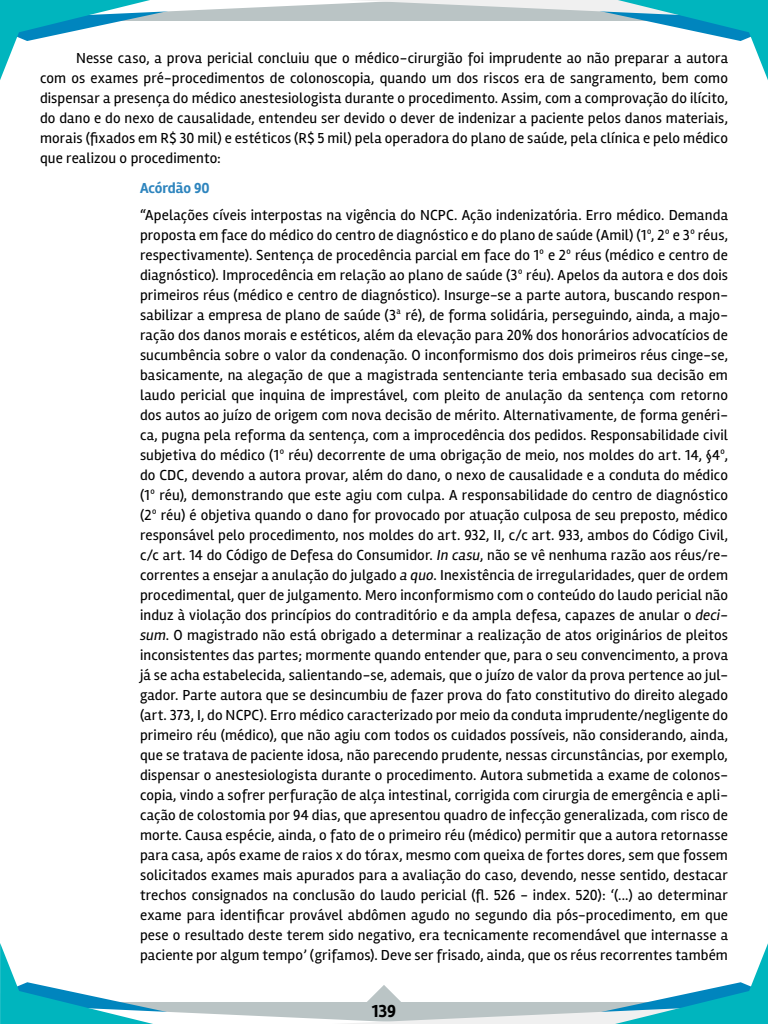
<style>
.page{position:relative;width:768px;height:1024px;background:#fff}
.page>*{position:absolute;margin:0;border:0;box-sizing:border-box;transform-origin:0 0}
.t1{font:700 18px "Rambla";color:#000}
.t2{font:15px/20px "Rambla";letter-spacing:.01em;color:#000;text-align:justify}
.t3{font:700 15px "Rambla";color:#2e85be}
.s1{font-style:italic}
</style>
<div class="page">
<svg style="left:0;top:943px;width:768px;height:81px"></svg>
<svg style="left:0;top:0;width:768px;height:80px"></svg>
<p class="t2" style="left:40px;top:48px;width:690px;text-indent:36px">Nesse caso, a prova pericial concluiu que o médico-cirurgião foi imprudente ao não preparar a autora com os exames pré-procedimentos de colonoscopia, quando um dos riscos era de sangramento, bem como dispensar a presença do médico anestesiologista durante o procedimento. Assim, com a comprovação do ilícito, do dano e do nexo de causalidade, entendeu ser devido o dever de indenizar a paciente pelos danos materiais, morais (fixados em R$ 30 mil) e estéticos (R$ 5 mil) pela operadora do plano de saúde, pela clínica e pelo médico que realizou o procedimento:</p>
<p class="t3" style="left:140px;top:179px;width:71px">Acórdão 90</p>
<p class="t2" style="left:140px;top:205px;width:590px">“Apelações cíveis interpostas na vigência do NCPC. Ação indenizatória. Erro médico. Demanda proposta em face do médico do centro de diagnóstico e do plano de saúde (Amil) (1º, 2º e 3º réus, respectivamente). Sentença de procedência parcial em face do 1º e 2º réus (médico e centro de diagnóstico). Improcedência em relação ao plano de saúde (3º réu). Apelos da autora e dos dois primeiros réus (médico e centro de diagnóstico). Insurge-se a parte autora, buscando respon&shy;sabilizar a empresa de plano de saúde (3ª ré), de forma solidária, perseguindo, ainda, a majo&shy;ração dos danos morais e estéticos, além da elevação para 20% dos honorários advocatícios de sucumbência sobre o valor da condenação. O inconformismo dos dois primeiros réus cinge-se, basicamente, na alegação de que a magistrada sentenciante teria embasado sua decisão em laudo pericial que inquina de imprestável, com pleito de anulação da sentença com retorno dos autos ao juízo de origem com nova decisão de mérito. Alternativamente, de forma genéri&shy;ca, pugna pela reforma da sentença, com a improcedência dos pedidos. Responsabilidade civil subjetiva do médico (1º réu) decorrente de uma obrigação de meio, nos moldes do art. 14, §4º, do CDC, devendo a autora provar, além do dano, o nexo de causalidade e a conduta do médico (1º réu), demonstrando que este agiu com culpa. A responsabilidade do centro de diagnóstico (2º réu) é objetiva quando o dano for provocado por atuação culposa de seu preposto, médico responsável pelo procedimento, nos moldes do art. 932, II, c/c art. 933, ambos do Código Civil, c/c art. 14 do Código de Defesa do Consumidor. <span class="s1">In casu</span>, não se vê nenhuma razão aos réus/re&shy;correntes a ensejar a anulação do julgado <span class="s1">a quo</span>. Inexistência de irregularidades, quer de ordem procedimental, quer de julgamento. Mero inconformismo com o conteúdo do laudo pericial não induz à violação dos princípios do contraditório e da ampla defesa, capazes de anular o <span class="s1">deci&shy;sum</span>. O magistrado não está obrigado a determinar a realização de atos originários de pleitos inconsistentes das partes; mormente quando entender que, para o seu convencimento, a prova já se acha estabelecida, salientando-se, ademais, que o juízo de valor da prova pertence ao jul&shy;gador. Parte autora que se desincumbiu de fazer prova do fato constitutivo do direito alegado (art. 373, I, do NCPC). Erro médico caracterizado por meio da conduta imprudente/negligente do primeiro réu (médico), que não agiu com todos os cuidados possíveis, não considerando, ainda, que se tratava de paciente idosa, não parecendo prudente, nessas circunstâncias, por exemplo, dispensar o anestesiologista durante o procedimento. Autora submetida a exame de colonos&shy;copia, vindo a sofrer perfuração de alça intestinal, corrigida com cirurgia de emergência e apli&shy;cação de colostomia por 94 dias, que apresentou quadro de infecção generalizada, com risco de morte. Causa espécie, ainda, o fato de o primeiro réu (médico) permitir que a autora retornasse para casa, após exame de raios x do tórax, mesmo com queixa de fortes dores, sem que fossem solicitados exames mais apurados para a avaliação do caso, devendo, nesse sentido, destacar trechos consignados na conclusão do laudo pericial (fl. 526 - index. 520): ‘(...) ao determinar exame para identificar provável abdômen agudo no segundo dia pós-procedimento, em que pese o resultado deste terem sido negativo, era tecnicamente recomendável que internasse a paciente por algum tempo’ (grifamos). Deve ser frisado, ainda, que os réus recorrentes também</p>
<p class="t1" style="left:372px;top:1000px;width:26px">139</p>
</div>
